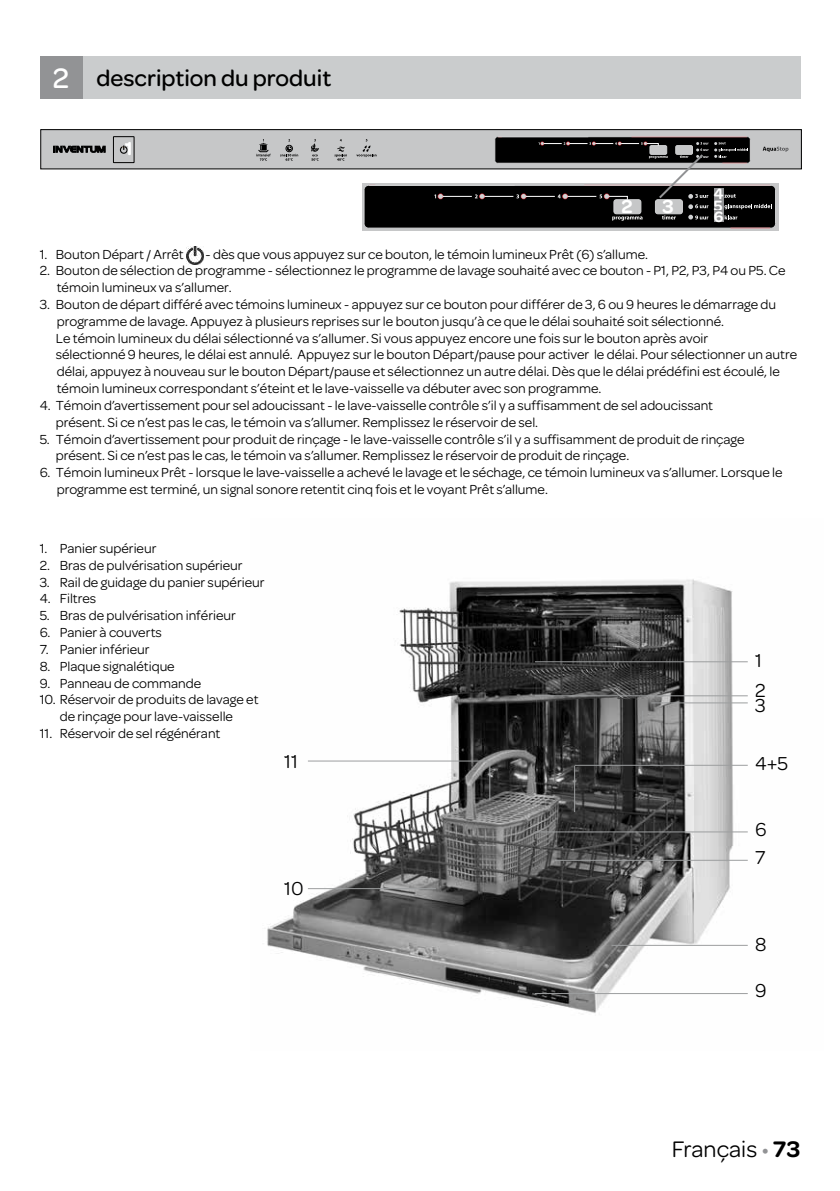
<style>
.page{position:relative;width:840px;height:1191px;background:#fff}
.page>*{position:absolute;margin:0;border:0;box-sizing:border-box;transform-origin:0 0}
.t1{font:500 24px "Omnes";color:#000}
.t2{font:24px "Omnes";color:#000}
.t3{font:20px/29.8px "Omnes";color:#000}
.t4{font:600 20px "Omnes";color:#fff}
.t5{font:600 16px/22.6px "Omnes";color:#fff}
.t6{font:14px/16.8px "Omnes";color:#000}
.s1{font-size:30px;color:#fff}
.s2{color:#929395}
.s3{font-weight:600}
</style>
<div class="page">
<div style="left:68px;top:57px;width:731px;height:42px;background:#cacccd"></div>
<div style="left:40px;top:57px;width:42px;height:42px;background:#929395"></div>
<img style="left:186px;top:246px;width:17px;height:18px">
<svg style="left:40px;top:129px;width:761px;height:101px"></svg>
<div style="left:713px;top:199px;width:10px;height:12px;background:#929395"></div>
<div style="left:713px;top:188px;width:10px;height:11px;background:#929395"></div>
<div style="left:713px;top:211px;width:10px;height:11px;background:#929395"></div>
<img style="left:267px;top:579px;width:481px;height:434px">
<hr style="left:534px;top:993px;width:213px;height:1px;background:#9c9e9f">
<hr style="left:611px;top:945px;width:136px;height:1px;background:#9c9e9f">
<hr style="left:534px;top:831px;width:213px;height:1px;background:#9c9e9f">
<hr style="left:554px;top:859px;width:193px;height:1px;background:#9c9e9f">
<hr style="left:534px;top:661px;width:213px;height:1px;background:#9c9e9f">
<hr style="left:534px;top:695px;width:213px;height:1px;background:#9c9e9f">
<hr style="left:308px;top:888px;width:127px;height:1px;background:#9c9e9f">
<hr style="left:574px;top:765px;width:173px;height:1px;background:#9c9e9f">
<hr style="left:574px;top:766px;width:1px;height:46px;background:#9c9e9f">
<hr style="left:651px;top:702px;width:96px;height:1px;background:#9c9e9f">
<svg style="left:642px;top:710px;width:1px;height:22px"></svg>
<hr style="left:308px;top:760px;width:181px;height:1px;background:#9c9e9f">
<hr style="left:489px;top:761px;width:1px;height:39px;background:#9c9e9f">
<h1 class="t1" style="left:53px;top:62px;width:279px"><span class="s1">2</span> description du produit</h1>
<h2 class="t4" style="left:125px;top:134px;width:9px">1</h2>
<p class="t5" style="left:713px;top:182px;width:11px">4<br>6</p>
<h2 class="t4" style="left:621px;top:192px;width:13px">2</h2>
<h2 class="t4" style="left:662px;top:192px;width:13px">3</h2>
<p class="t5" style="left:713px;top:193px;width:10px">5</p>
<p class="t6" style="left:40px;top:245px;width:145px">1. Bouton Départ / Arrêt</p>
<p class="t6" style="left:205px;top:245px;width:444px">- dès que vous appuyez sur ce bouton, le témoin lumineux Prêt (6) s’allume.</p>
<p class="t6" style="left:57px;top:262px;width:730px;text-indent:-17px">2. Bouton de sélection de programme - sélectionnez le programme de lavage souhaité avec ce bouton - P1, P2, P3, P4 ou P5. Ce témoin lumineux va s’allumer.</p>
<p class="t6" style="left:56px;top:295px;width:742px;text-indent:-16px">3. Bouton de départ différé avec témoins lumineux - appuyez sur ce bouton pour différer de 3, 6 ou 9 heures le démarrage du programme de lavage. Appuyez à plusieurs reprises sur le bouton jusqu’à ce que le délai souhaité soit sélectionné.<br>Le témoin lumineux du délai sélectionné va s’allumer. Si vous appuyez encore une fois sur le bouton après avoir<br>sélectionné 9 heures, le délai est annulé. Appuyez sur le bouton Départ/pause pour activer le délai. Pour sélectionner un autre délai, appuyez à nouveau sur le bouton Départ/pause et sélectionnez un autre délai. Dès que le délai prédéfini est écoulé, le témoin lumineux correspondant s’éteint et le lave-vaisselle va débuter avec son programme.</p>
<p class="t6" style="left:56px;top:396px;width:658px;text-indent:-16px">4. Témoin d’avertissement pour sel adoucissant - le lave-vaisselle contrôle s’il y a suffisamment de sel adoucissant présent. Si ce n’est pas le cas, le témoin va s’allumer. Remplissez le réservoir de sel.</p>
<p class="t6" style="left:56px;top:430px;width:690px;text-indent:-16px">5. Témoin d’avertissement pour produit de rinçage - le lave-vaisselle contrôle s’il y a suffisamment de produit de rinçage présent. Si ce n’est pas le cas, le témoin va s’allumer. Remplissez le réservoir de produit de rinçage.</p>
<p class="t6" style="left:57px;top:463px;width:727px;text-indent:-17px">6. Témoin lumineux Prêt - lorsque le lave-vaisselle a achevé le lavage et le séchage, ce témoin lumineux va s’allumer. Lorsque le programme est terminé, un signal sonore retentit cinq fois et le voyant Prêt s’allume.</p>
<p class="t6" style="left:40px;top:539px;width:118px">1. Panier supérieur</p>
<p class="t6" style="left:40px;top:556px;width:204px">2. Bras de pulvérisation supérieur</p>
<p class="t6" style="left:40px;top:573px;width:226px">3. Rail de guidage du panier supérieur</p>
<p class="t6" style="left:40px;top:589px;width:58px">4. Filtres</p>
<p class="t6" style="left:40px;top:606px;width:197px">5. Bras de pulvérisation inférieur</p>
<p class="t6" style="left:40px;top:623px;width:124px">6. Panier à couverts</p>
<p class="t6" style="left:40px;top:640px;width:111px">7. Panier inférieur</p>
<p class="t6" style="left:40px;top:657px;width:136px">8. Plaque signalétique</p>
<p class="t6" style="left:40px;top:673px;width:163px">9. Panneau de commande</p>
<p class="t6" style="left:40px;top:690px;width:220px;text-align:center">10. Réservoir de produits de lavage et de rinçage pour lave-vaisselle</p>
<p class="t6" style="left:40px;top:724px;width:182px">11. Réservoir de sel régénérant</p>
<h2 class="t3" style="left:284px;top:745px;width:15px">11</h2>
<h2 class="t3" style="left:284px;top:872px;width:21px">10</h2>
<h2 class="t3" style="left:754px;top:644px;width:12px">1<br>2</h2>
<h2 class="t3" style="left:754px;top:689px;width:12px">3</h2>
<h2 class="t3" style="left:754px;top:747px;width:34px">4+5</h2>
<h2 class="t3" style="left:754px;top:813px;width:13px;line-height:28.4px">6<br>7</h2>
<h2 class="t3" style="left:754px;top:927px;width:13px">8</h2>
<h2 class="t3" style="left:754px;top:974px;width:13px">9</h2>
<h1 class="t2" style="left:671px;top:1132px;width:130px">Français <span class="s2">•</span> <span class="s3">73</span></h1>
</div>
